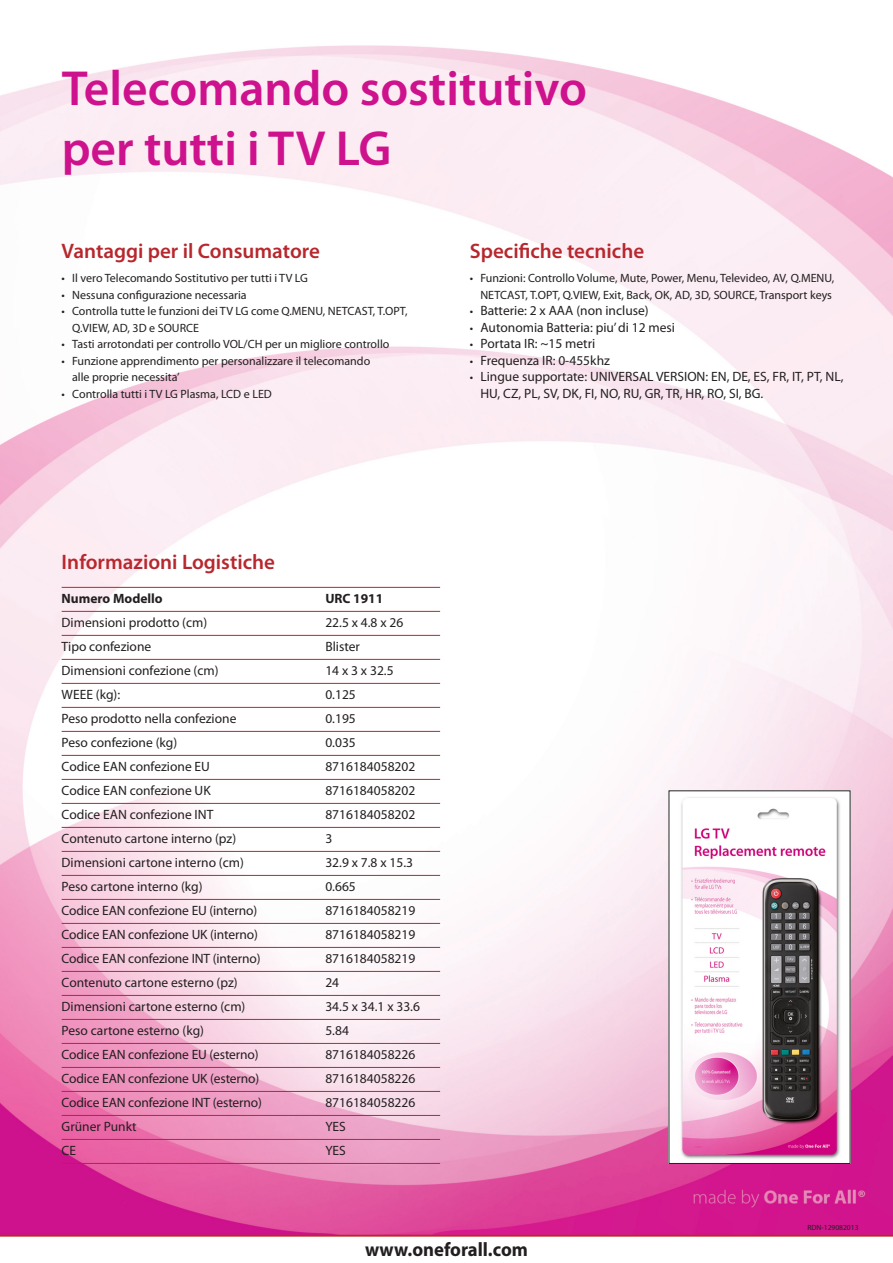
<style>
.page{position:relative;width:893px;height:1263px;background:#fff}
.page>*{position:absolute;margin:0;border:0;box-sizing:border-box;transform-origin:0 0}
.t1{font:600 49.5px/59.4px "Myriad Pro";color:#ce118c}
.t2{font:600 21px "Myriad Pro";color:#b7282e}
.t3{font:700 19.5px "Myriad Pro";color:#231f20;scale:.96 1}
.t4{font:13.5px/24px "Myriad Pro";color:#231f20}
.t5{font:700 13.5px "Myriad Pro";color:#231f20}
.t6{font:12px/16.5px "Myriad Pro";color:#231f20}
.t7{font:7.5px "Myriad Pro";color:#231f20}
.s1{font-size:12px}
</style>
<div class="page">
<img style="left:0;top:45px;width:893px;height:1192px">
<hr style="left:62px;top:587px;width:378px;height:1px;background:#b7282e">
<hr style="left:62px;top:611px;width:378px;height:1px;background:#b7282e">
<hr style="left:62px;top:635px;width:378px;height:1px;background:#b7282e">
<hr style="left:62px;top:659px;width:378px;height:1px;background:#b7282e">
<hr style="left:62px;top:683px;width:378px;height:1px;background:#b7282e">
<hr style="left:62px;top:707px;width:378px;height:1px;background:#b7282e">
<hr style="left:62px;top:731px;width:378px;height:1px;background:#b7282e">
<hr style="left:62px;top:755px;width:378px;height:1px;background:#b7282e">
<hr style="left:62px;top:779px;width:378px;height:1px;background:#b7282e">
<hr style="left:62px;top:803px;width:378px;height:1px;background:#b7282e">
<hr style="left:62px;top:827px;width:378px;height:1px;background:#b7282e">
<hr style="left:62px;top:851px;width:378px;height:1px;background:#b7282e">
<hr style="left:62px;top:875px;width:378px;height:1px;background:#b7282e">
<hr style="left:62px;top:899px;width:378px;height:1px;background:#b7282e">
<hr style="left:62px;top:923px;width:378px;height:1px;background:#b7282e">
<hr style="left:62px;top:947px;width:378px;height:1px;background:#b7282e">
<hr style="left:62px;top:971px;width:378px;height:1px;background:#b7282e">
<hr style="left:62px;top:995px;width:378px;height:1px;background:#b7282e">
<hr style="left:62px;top:1019px;width:378px;height:1px;background:#b7282e">
<hr style="left:62px;top:1043px;width:378px;height:1px;background:#b7282e">
<hr style="left:62px;top:1067px;width:378px;height:1px;background:#b7282e">
<hr style="left:62px;top:1091px;width:378px;height:1px;background:#b7282e">
<hr style="left:62px;top:1115px;width:378px;height:1px;background:#b7282e">
<hr style="left:62px;top:1139px;width:378px;height:1px;background:#b7282e">
<hr style="left:62px;top:1163px;width:378px;height:1px;background:#b7282e">
<img style="left:671px;top:792px;width:177px;height:370px">
<h1 class="t1" style="left:62px;top:63px;width:527px">Telecomando sostitutivo per tutti i TV LG</h1>
<h2 class="t2" style="left:62px;top:243px;width:260px">Vantaggi per il Consumatore</h2>
<p class="t6" style="left:62px;top:271px;width:248px">• Il vero Telecomando Sostitutivo per tutti i TV LG</p>
<p class="t6" style="left:62px;top:287px;width:187px">• Nessuna configurazione necessaria</p>
<p class="t6" style="left:72px;top:304px;width:337px;text-indent:-11px">• Controlla tutte le funzioni dei TV LG come Q.MENU, NETCAST, T.OPT,<br>Q.VIEW, AD, 3D e SOURCE</p>
<p class="t6" style="left:62px;top:337px;width:329px">• Tasti arrotondati per controllo VOL/CH per un migliore controllo</p>
<p class="t6" style="left:72px;top:353px;width:300px;text-indent:-10px">• Funzione apprendimento per personalizzare il telecomando alle proprie necessita’</p>
<p class="t6" style="left:62px;top:386px;width:212px">• Controlla tutti i TV LG Plasma, LCD e LED</p>
<h2 class="t2" style="left:470px;top:243px;width:176px">Specifiche tecniche</h2>
<p class="t6" style="left:470px;top:271px;width:366px;text-align:right">• Funzioni: Controllo Volume, Mute, Power, Menu, Televideo, AV, Q.MENU,<br>NETCAST, T.OPT, Q.VIEW, Exit, Back, OK, AD, 3D, SOURCE, Transport keys</p>
<p class="t4" style="left:470px;top:300px;width:180px"><span class="s1">•</span> Batterie: 2 x AAA (non incluse)</p>
<p class="t4" style="left:470px;top:316px;width:207px"><span class="s1">•</span> Autonomia Batteria: piu’di 12 mesi</p>
<p class="t4" style="left:470px;top:333px;width:127px"><span class="s1">•</span> Portata IR: ~15 metri</p>
<p class="t4" style="left:470px;top:349px;width:142px"><span class="s1">•</span> Frequenza IR: 0-455khz</p>
<p class="t4" style="left:480px;top:369px;width:365px;line-height:16.5px;text-indent:-11px"><span class="s1">•</span> Lingue supportate: UNIVERSAL VERSION: EN, DE, ES, FR, IT, PT, NL,<br>HU, CZ, PL, SV, DK, FI, NO, RU, GR, TR, HR, RO, SI, BG.</p>
<h2 class="t2" style="left:62px;top:554px;width:215px">Informazioni Logistiche</h2>
<p class="t5" style="left:62px;top:593px;width:103px">Numero Modello</p>
<p class="t4" style="left:62px;top:611px;width:202px">Dimensioni prodotto (cm)<br>Tipo confezione<br>Dimensioni confezione (cm)<br>WEEE (kg):<br>Peso prodotto nella confezione<br>Peso confezione (kg)<br>Codice EAN confezione EU<br>Codice EAN confezione UK<br>Codice EAN confezione INT<br>Contenuto cartone interno (pz)<br>Dimensioni cartone interno (cm)<br>Peso cartone interno (kg)<br>Codice EAN confezione EU (interno)<br>Codice EAN confezione UK (interno)<br>Codice EAN confezione INT (interno)<br>Contenuto cartone esterno (pz)<br>Dimensioni cartone esterno (cm)<br>Peso cartone esterno (kg)<br>Codice EAN confezione EU (esterno)<br>Codice EAN confezione UK (esterno)<br>Codice EAN confezione INT (esterno)<br>Grüner Punkt<br>CE</p>
<p class="t5" style="left:325px;top:593px;width:59px">URC 1911</p>
<p class="t4" style="left:325px;top:611px;width:96px">22.5 x 4.8 x 26<br>Blister<br>14x3x32.5<br>0.125<br>0.195<br>0.035<br>8716184058202<br>8716184058202<br>8716184058202<br>3<br>32.9 x 7.8 x 15.3<br>0.665<br>8716184058219<br>8716184058219<br>8716184058219<br>24<br>34.5 x 34.1 x 33.6<br>5.84<br>8716184058226<br>8716184058226<br>8716184058226<br>YES<br>YES</p>
<p class="t7" style="left:808px;top:1225px;width:52px">RDN-129082013</p>
<h3 class="t3" style="left:365px;top:1242px;width:171px">www.oneforall.com</h3>
</div>
